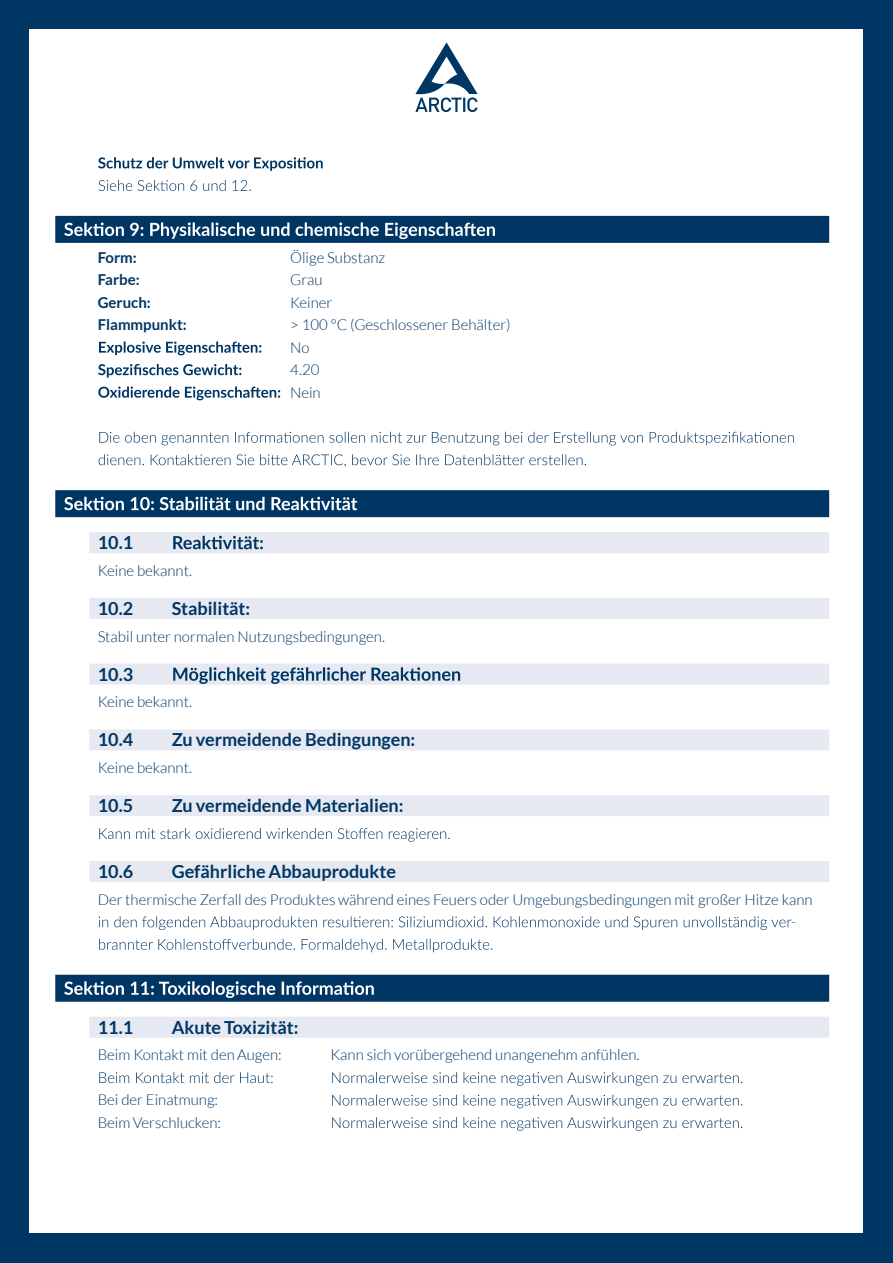
<style>
.page{position:relative;width:893px;height:1263px;background:#003663}
.page>*{position:absolute;margin:0;border:0;box-sizing:border-box;transform-origin:0 0}
.t1{font:700 18px "Lato";color:#003663}
.t2{font:300 15px/22.5px "Lato";color:#003663}
.t3{font:700 15px "Lato";color:#003663}
</style>
<div class="page">
<div style="left:30px;top:30px;width:833px;height:1203px;background:#fff"></div>
<svg style="left:415px;top:42px;width:63px;height:70px"></svg>
<div style="left:55px;top:216px;width:774px;height:27px;background:#003663"></div>
<div style="left:55px;top:490px;width:774px;height:27px;background:#003663"></div>
<div style="left:89px;top:532px;width:740px;height:21px;background:#e6e9f1"></div>
<div style="left:89px;top:598px;width:740px;height:21px;background:#e6e9f1"></div>
<div style="left:89px;top:664px;width:740px;height:21px;background:#e6e9f1"></div>
<div style="left:89px;top:729px;width:740px;height:21px;background:#e6e9f1"></div>
<div style="left:89px;top:795px;width:740px;height:21px;background:#e6e9f1"></div>
<div style="left:89px;top:861px;width:740px;height:21px;background:#e6e9f1"></div>
<div style="left:55px;top:975px;width:774px;height:27px;background:#003663"></div>
<div style="left:89px;top:1017px;width:740px;height:21px;background:#e6e9f1"></div>
<svg style="left:98px;top:157px;width:225px;height:14px"></svg>
<svg style="left:98px;top:180px;width:153px;height:11px"></svg>
<svg style="left:64px;top:222px;width:431px;height:17px"></svg>
<svg style="left:99px;top:341px;width:162px;height:14px"></svg>
<svg style="left:98px;top:364px;width:143px;height:14px"></svg>
<svg style="left:98px;top:386px;width:182px;height:14px"></svg>
<svg style="left:99px;top:432px;width:695px;height:13px"></svg>
<svg style="left:99px;top:454px;width:487px;height:13px"></svg>
<svg style="left:64px;top:497px;width:293px;height:13px"></svg>
<svg style="left:173px;top:536px;width:90px;height:13px"></svg>
<svg style="left:173px;top:667px;width:287px;height:17px"></svg>
<svg style="left:99px;top:828px;width:351px;height:14px"></svg>
<svg style="left:99px;top:916px;width:692px;height:14px"></svg>
<svg style="left:99px;top:939px;width:393px;height:13px"></svg>
<svg style="left:64px;top:981px;width:310px;height:17px"></svg>
<svg style="left:99px;top:1072px;width:643px;height:14px"></svg>
<svg style="left:332px;top:1094px;width:410px;height:14px"></svg>
<svg style="left:332px;top:1117px;width:410px;height:14px"></svg>
<p class="t3" style="left:98px;top:249px;width:40px">Form:</p>
<p class="t2" style="left:290px;top:246px;width:96px">Ölige Substanz</p>
<p class="t3" style="left:98px;top:271px;width:43px">Farbe:</p>
<p class="t2" style="left:290px;top:269px;width:34px">Grau</p>
<p class="t3" style="left:98px;top:294px;width:55px">Geruch:</p>
<p class="t2" style="left:290px;top:291px;width:44px">Keiner</p>
<p class="t3" style="left:98px;top:316px;width:91px">Flammpunkt:</p>
<p class="t2" style="left:290px;top:314px;width:222px">&gt; 100 °C (Geschlossener Behälter)<br>No<br>4.20<br>Nein</p>
<p class="t1" style="left:98px;top:532px;width:37px">10.1</p>
<p class="t2" style="left:98px;top:559px;width:96px">Keine bekannt.</p>
<p class="t1" style="left:98px;top:598px;width:37px">10.2</p>
<p class="t1" style="left:172px;top:598px;width:80px">Stabilität:</p>
<p class="t2" style="left:98px;top:625px;width:289px">Stabil unter normalen Nutzungsbedingungen.</p>
<p class="t1" style="left:98px;top:664px;width:37px">10.3</p>
<p class="t2" style="left:98px;top:691px;width:96px">Keine bekannt.</p>
<p class="t1" style="left:98px;top:729px;width:37px">10.4</p>
<p class="t1" style="left:172px;top:729px;width:245px">Zu vermeidende Bedingungen:</p>
<p class="t2" style="left:98px;top:757px;width:96px">Keine bekannt.</p>
<p class="t1" style="left:98px;top:795px;width:37px">10.5</p>
<p class="t1" style="left:172px;top:795px;width:233px">Zu vermeidende Materialien:</p>
<p class="t1" style="left:98px;top:861px;width:37px">10.6</p>
<p class="t1" style="left:172px;top:861px;width:226px">Gefährliche Abbauprodukte</p>
<p class="t2" style="left:791px;top:888px;width:23px;text-indent:-693px">Der thermische Zerfall des Produktes während eines Feuers oder Umgebungsbedingungen mit großer Hitze kann -</p>
<p class="t1" style="left:98px;top:1017px;width:37px">11.1</p>
<p class="t1" style="left:172px;top:1017px;width:128px">Akute Toxizität:</p>
<p class="t2" style="left:98px;top:1044px;width:185px">Beim Kontakt mit den Augen:</p>
<p class="t2" style="left:330px;top:1044px;width:311px">Kann sich vorübergehend unangenehm anfühlen.</p>
<p class="t2" style="left:98px;top:1089px;width:125px">Bei der Einatmung:<br>Beim Verschlucken:</p>
</div>
